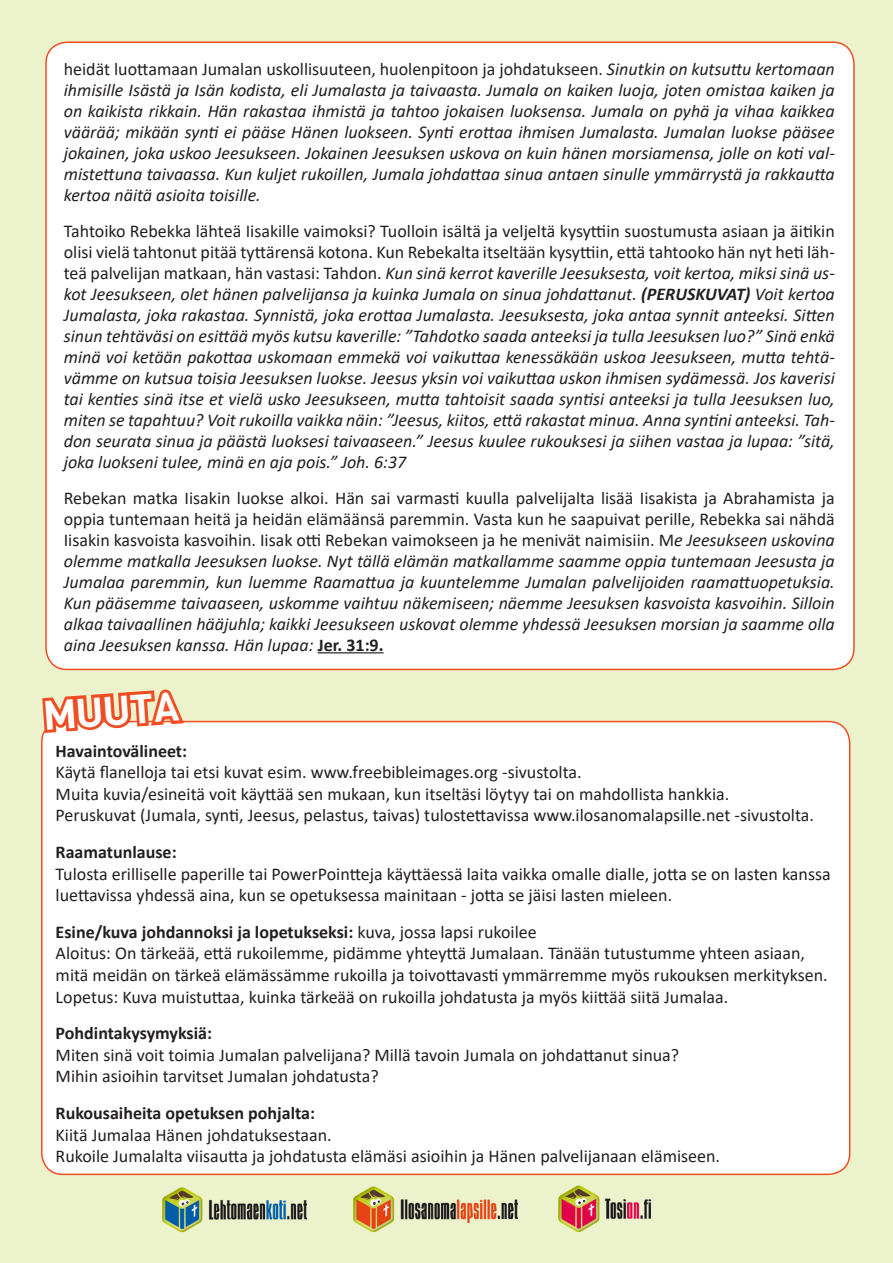
<style>
.page{position:relative;width:893px;height:1263px;background:#ecf3cc}
.page>*{position:absolute;margin:0;border:0;box-sizing:border-box;transform-origin:0 0}
.t1{font:40.5px "Viga";color:#fff}
.t2{font:italic 18px/21px "Calibri";color:#231f20;text-align:justify}
.t3{font:18px/21.6px "Calibri";color:#231f20}
.t4{font:700 18px "Calibri";color:#231f20}
.s1{font-style:normal}
.s2{font-weight:700}
.s3{font-weight:700;font-style:normal}
.s4{font-weight:400}
</style>
<div class="page">
<div style="left:46px;top:42px;width:808px;height:627px;background:#fff;border-radius:21px"></div>
<hr style="left:318px;top:652px;width:66px;height:1px;background:#231f20">
<div style="left:42px;top:721px;width:808px;height:453px;background:#fff;border-radius:21px"></div>
<svg style="left:42px;top:689px;width:146px;height:47px"></svg>
<img style="left:162px;top:1187px;width:145px;height:46px">
<img style="left:353px;top:1186px;width:165px;height:47px">
<img style="left:558px;top:1185px;width:93px;height:47px">
<p class="t2" style="left:64px;top:57px;width:773px"><span class="s1">heidät luottamaan Jumalan uskollisuuteen, huolenpitoon ja johdatukseen.</span> Sinutkin on kutsuttu kertomaan ihmisille Isästä ja Isän kodista, eli Jumalasta ja taivaasta. Jumala on kaiken luoja, joten omistaa kaiken ja on kaikista rikkain. Hän rakastaa ihmistä ja tahtoo jokaisen luoksensa. Jumala on pyhä ja vihaa kaikkea väärää; mikään synti ei pääse Hänen luokseen. Synti erottaa ihmisen Jumalasta. Jumalan luokse pääsee jokainen, joka uskoo Jeesukseen. Jokainen Jeesuksen uskova on kuin hänen morsiamensa, jolle on koti val&shy;mistettuna taivaassa. Kun kuljet rukoillen, Jumala johdattaa sinua antaen sinulle ymmärrystä ja rakkautta kertoa näitä asioita toisille.</p>
<p class="t2" style="left:64px;top:219px;width:773px"><span class="s1">Tahtoiko Rebekka lähteä Iisakille vaimoksi? Tuolloin isältä ja veljeltä kysyttiin suostumusta asiaan ja äitikin olisi vielä tahtonut pitää tyttärensä kotona. Kun Rebekalta itseltään kysyttiin, että tahtooko hän nyt heti läh&shy;teä palvelijan matkaan, hän vastasi: Tahdon.</span> Kun sinä kerrot kaverille Jeesuksesta, voit kertoa, miksi sinä us&shy;kot Jeesukseen, olet hänen palvelijansa ja kuinka Jumala on sinua johdattanut. <span class="s2">(PERUSKUVAT)</span> Voit kertoa Jumalasta, joka rakastaa. Synnistä, joka erottaa Jumalasta. Jeesuksesta, joka antaa synnit anteeksi. Sitten sinun tehtäväsi on esittää myös kutsu kaverille: ”Tahdotko saada anteeksi ja tulla Jeesuksen luo?” Sinä enkä minä voi ketään pakottaa uskomaan emmekä voi vaikuttaa kenessäkään uskoa Jeesukseen, mutta tehtä&shy;vämme on kutsua toisia Jeesuksen luokse. Jeesus yksin voi vaikuttaa uskon ihmisen sydämessä. Jos kaverisi tai kenties sinä itse et vielä usko Jeesukseen, mutta tahtoisit saada syntisi anteeksi ja tulla Jeesuksen luo, miten se tapahtuu? Voit rukoilla vaikka näin: ”Jeesus, kiitos, että rakastat minua. Anna syntini anteeksi. Tah&shy;don seurata sinua ja päästä luoksesi taivaaseen.” Jeesus kuulee rukouksesi ja siihen vastaa ja lupaa: ”sitä, joka luokseni tulee, minä en aja pois.” Joh. 6:37</p>
<p class="t2" style="left:64px;top:486px;width:773px"><span class="s1">Rebekan matka Iisakin luokse alkoi. Hän sai varmasti kuulla palvelijalta lisää Iisakista ja Abrahamista ja oppia tuntemaan heitä ja heidän elämäänsä paremmin. Vasta kun he saapuivat perille, Rebekka sai nähdä Iisakin kasvoista kasvoihin. Iisak otti Rebekan vaimokseen ja he menivät naimisiin. M</span>e Jeesukseen uskovina olemme matkalla Jeesuksen luokse. Nyt tällä elämän matkallamme saamme oppia tuntemaan Jeesusta ja Jumalaa paremmin, kun luemme Raamattua ja kuuntelemme Jumalan palvelijoiden raamattuopetuksia.<br>Kun pääsemme taivaaseen, uskomme vaihtuu näkemiseen; näemme Jeesuksen kasvoista kasvoihin. Silloin alkaa taivaallinen hääjuhla; kaikki Jeesukseen uskovat olemme yhdessä Jeesuksen morsian ja saamme olla aina Jeesuksen kanssa. Hän lupaa: <span class="s3">Jer. 31:9.</span></p>
<p class="t1" style="left:42px;top:689px;width:137px;rotate:-4deg">MUUTA</p>
<p class="t4" style="left:56px;top:738px;width:133px">Havaintovälineet:</p>
<p class="t3" style="left:56px;top:761px;width:528px">Käytä flanelloja tai etsi kuvat esim. www.freebibleimages.org -sivustolta.</p>
<p class="t3" style="left:56px;top:783px;width:675px">Muita kuvia/esineitä voit käyttää sen mukaan, kun itseltäsi löytyy tai on mahdollista hankkia.</p>
<p class="t3" style="left:56px;top:804px;width:760px">Peruskuvat (Jumala, synti, Jeesus, pelastus, taivas) tulostettavissa www.ilosanomalapsille.net -sivustolta.</p>
<p class="t4" style="left:56px;top:839px;width:123px">Raamatunlause:</p>
<p class="t3" style="left:56px;top:862px;width:777px">Tulosta erilliselle paperille tai PowerPointteja käyttäessä laita vaikka omalle dialle, jotta se on lasten kanssa luettavissa yhdessä aina, kun se opetuksessa mainitaan - jotta se jäisi lasten mieleen.</p>
<p class="t4" style="left:56px;top:919px;width:483px">Esine/kuva johdannoksi ja lopetukseksi: <span class="s4">kuva, jossa lapsi rukoilee</span></p>
<p class="t3" style="left:56px;top:942px;width:774px">Aloitus: On tärkeää, että rukoilemme, pidämme yhteyttä Jumalaan. Tänään tutustumme yhteen asiaan, mitä meidän on tärkeä elämässämme rukoilla ja toivottavasti ymmärremme myös rukouksen merkityksen.</p>
<p class="t3" style="left:56px;top:985px;width:674px">Lopetus: Kuva muistuttaa, kuinka tärkeää on rukoilla johdatusta ja myös kiittää siitä Jumalaa.</p>
<p class="t4" style="left:56px;top:1020px;width:158px">Pohdintakysymyksiä:</p>
<p class="t3" style="left:56px;top:1044px;width:625px">Miten sinä voit toimia Jumalan palvelijana? Millä tavoin Jumala on johdattanut sinua?</p>
<p class="t3" style="left:56px;top:1065px;width:325px">Mihin asioihin tarvitset Jumalan johdatusta?</p>
<p class="t4" style="left:56px;top:1100px;width:261px">Rukousaiheita opetuksen pohjalta:</p>
<p class="t3" style="left:56px;top:1123px;width:278px">Kiitä Jumalaa Hänen johdatuksestaan.</p>
<p class="t3" style="left:56px;top:1145px;width:666px">Rukoile Jumalalta viisautta ja johdatusta elämäsi asioihin ja Hänen palvelijanaan elämiseen.</p>
</div>
